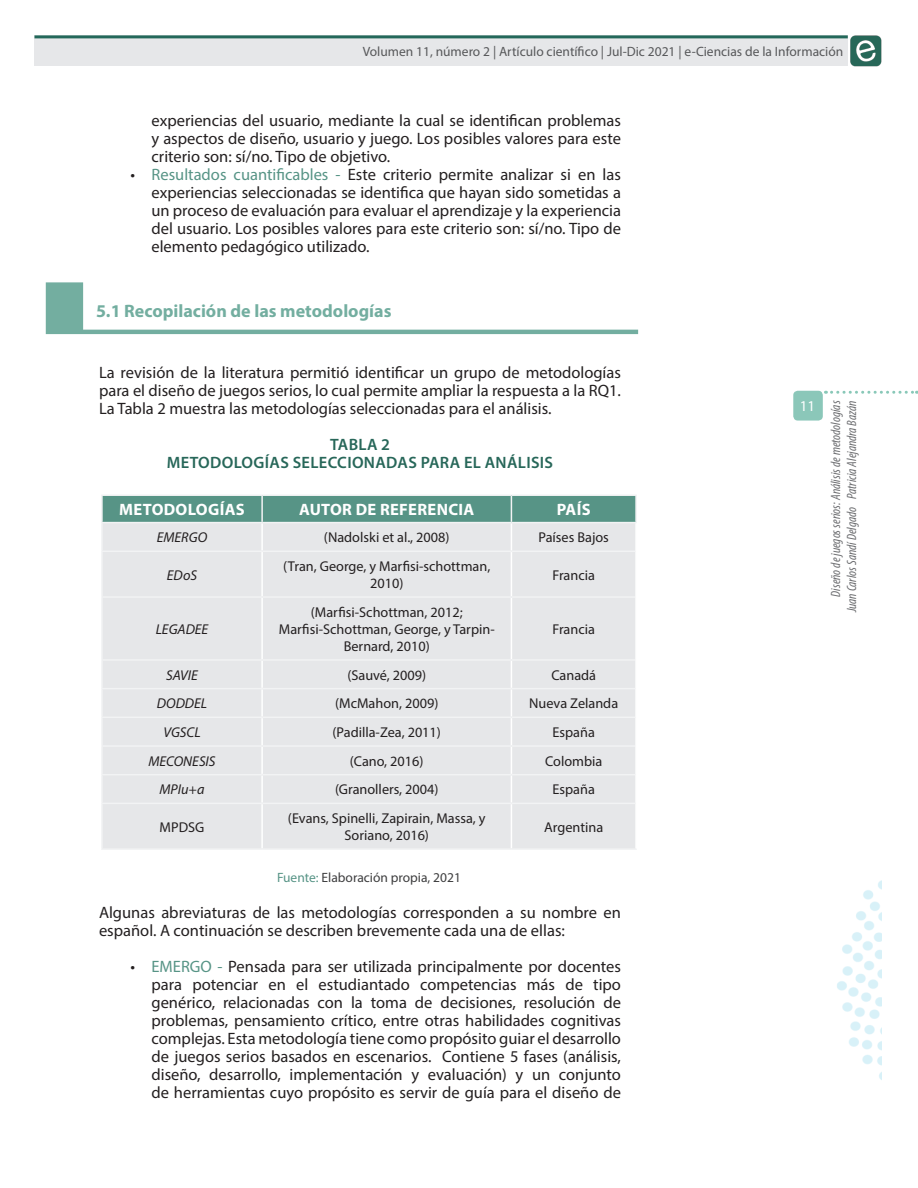
<style>
.page{position:relative;width:918px;height:1188px;background:#fff}
.page>*{position:absolute;margin:0;border:0;box-sizing:border-box;transform-origin:0 0}
.Encabezado_Nivel_2{font:700 18px "Myriad Pro";color:#73aea0}
.Texto_simple{font:16.5px/18px "Myriad Pro";color:#231f20;text-align:justify}
.Título_ilustración{font:600 16.5px "Myriad Pro";letter-spacing:.02em;color:#276759}
.t1{font:700 16.5px "Myriad Pro";letter-spacing:.02em;color:#fff}
.t2{font:15px "Myriad Pro";color:#fff}
.Contenido{font:14.25px/17.1px "Myriad Pro";color:#231f20;text-align:center}
.Contenido-2{font:italic 14.25px "Myriad Pro";color:#231f20}
.t3{font:italic condensed 13.5px/16.2px "Myriad Pro";color:#6c6d70;text-align:right}
.t4{font:13.5px "Myriad Pro";color:#57585a}
.Descripción_pie_ilus{font:13.5px "Myriad Pro";color:#3e3e3f}
.s1{color:#579486}
</style>
<div class="page">
<img style="left:850px;top:35px;width:32px;height:32px">
<div style="left:34px;top:35px;width:814px;height:31px;background:#e6e7e9"></div>
<hr style="left:34px;top:35px;width:814px;height:3px;background:#23685a">
<svg style="left:832px;top:391px;width:85px;height:3px"></svg>
<div style="left:793px;top:391px;width:30px;height:30px;background:#8bc7b9;border-radius:4px"></div>
<img style="left:837px;top:880px;width:45px;height:200px">
<div style="left:103px;top:552px;width:532px;height:296px;background:#e6e7e9"></div>
<svg style="left:103px;top:496px;width:532px;height:55px;background:#a1bfb9"></svg>
<hr style="left:261px;top:552px;width:2px;height:44px;background:#fff">
<hr style="left:511px;top:552px;width:1px;height:44px;background:#fff">
<hr style="left:261px;top:598px;width:2px;height:61px;background:#fff">
<hr style="left:511px;top:598px;width:1px;height:61px;background:#fff">
<hr style="left:261px;top:661px;width:2px;height:27px;background:#fff">
<hr style="left:261px;top:689px;width:2px;height:28px;background:#fff">
<hr style="left:261px;top:718px;width:2px;height:27px;background:#fff">
<hr style="left:261px;top:747px;width:2px;height:27px;background:#fff">
<hr style="left:261px;top:775px;width:2px;height:28px;background:#fff">
<svg style="left:511px;top:661px;width:1px;height:142px"></svg>
<hr style="left:261px;top:804px;width:2px;height:44px;background:#fff">
<hr style="left:511px;top:804px;width:1px;height:44px;background:#fff">
<hr style="left:101px;top:551px;width:161px;height:1px;background:#f2f3f4">
<hr style="left:262px;top:551px;width:249px;height:1px;background:#f2f3f4">
<hr style="left:511px;top:551px;width:124px;height:1px;background:#f2f3f4">
<hr style="left:101px;top:596px;width:161px;height:2px;background:#f2f3f4">
<hr style="left:262px;top:596px;width:249px;height:2px;background:#f2f3f4">
<hr style="left:511px;top:596px;width:124px;height:2px;background:#f2f3f4">
<hr style="left:101px;top:659px;width:161px;height:2px;background:#f2f3f4">
<hr style="left:262px;top:659px;width:249px;height:2px;background:#f2f3f4">
<hr style="left:511px;top:659px;width:124px;height:2px;background:#f2f3f4">
<hr style="left:101px;top:688px;width:161px;height:1px;background:#f2f3f4">
<hr style="left:262px;top:688px;width:249px;height:1px;background:#f2f3f4">
<hr style="left:511px;top:688px;width:124px;height:1px;background:#f2f3f4">
<hr style="left:101px;top:717px;width:161px;height:1px;background:#f2f3f4">
<hr style="left:262px;top:717px;width:249px;height:1px;background:#f2f3f4">
<hr style="left:511px;top:717px;width:124px;height:1px;background:#f2f3f4">
<hr style="left:101px;top:745px;width:161px;height:2px;background:#f2f3f4">
<hr style="left:262px;top:745px;width:249px;height:2px;background:#f2f3f4">
<hr style="left:511px;top:745px;width:124px;height:2px;background:#f2f3f4">
<hr style="left:101px;top:774px;width:161px;height:1px;background:#f2f3f4">
<hr style="left:262px;top:774px;width:249px;height:1px;background:#f2f3f4">
<hr style="left:511px;top:774px;width:124px;height:1px;background:#f2f3f4">
<hr style="left:101px;top:494px;width:161px;height:2px;background:#f2f3f4">
<hr style="left:101px;top:496px;width:2px;height:26px;background:#f2f3f4">
<hr style="left:262px;top:494px;width:249px;height:2px;background:#f2f3f4">
<hr style="left:511px;top:494px;width:126px;height:2px;background:#f2f3f4">
<hr style="left:635px;top:496px;width:2px;height:26px;background:#f2f3f4">
<hr style="left:101px;top:522px;width:161px;height:1px;background:#f2f3f4">
<hr style="left:262px;top:522px;width:249px;height:1px;background:#f2f3f4">
<hr style="left:511px;top:522px;width:126px;height:1px;background:#f2f3f4">
<hr style="left:101px;top:523px;width:2px;height:28px;background:#f2f3f4">
<hr style="left:101px;top:552px;width:2px;height:44px;background:#f2f3f4">
<hr style="left:101px;top:598px;width:2px;height:61px;background:#f2f3f4">
<hr style="left:101px;top:661px;width:2px;height:27px;background:#f2f3f4">
<hr style="left:101px;top:689px;width:2px;height:28px;background:#f2f3f4">
<hr style="left:101px;top:718px;width:2px;height:27px;background:#f2f3f4">
<hr style="left:101px;top:747px;width:2px;height:27px;background:#f2f3f4">
<hr style="left:101px;top:775px;width:2px;height:28px;background:#f2f3f4">
<hr style="left:101px;top:803px;width:161px;height:1px;background:#f2f3f4">
<hr style="left:101px;top:804px;width:2px;height:44px;background:#f2f3f4">
<hr style="left:262px;top:803px;width:249px;height:1px;background:#f2f3f4">
<hr style="left:511px;top:803px;width:124px;height:1px;background:#f2f3f4">
<hr style="left:101px;top:848px;width:161px;height:2px;background:#f2f3f4">
<hr style="left:262px;top:848px;width:249px;height:2px;background:#f2f3f4">
<hr style="left:511px;top:848px;width:126px;height:2px;background:#f2f3f4">
<svg style="left:46px;top:282px;width:592px;height:52px"></svg>
<p class="t4" style="left:363px;top:43px;width:482px">Volumen 11, número 2 | Artículo científico | Jul-Dic 2021 | e-Ciencias de la Información</p>
<p class="Texto_simple" style="left:152px;top:111px;width:471px">experiencias del usuario, mediante la cual se identifican problemas y aspectos de diseño, usuario y juego. Los posibles valores para este criterio son: sí/no. Tipo de objetivo.</p>
<p class="Texto_simple" style="left:152px;top:165px;width:471px;text-indent:-21px">• <span class="s1">Resultados cuantificables -</span> Este criterio permite analizar si en las experiencias seleccionadas se identifica que hayan sido sometidas a un proceso de evaluación para evaluar el aprendizaje y la experiencia del usuario. Los posibles valores para este criterio son: sí/no. Tipo de elemento pedagógico utilizado.</p>
<p class="Encabezado_Nivel_2" style="left:96px;top:299px;width:297px">5.1 Recopilación de las metodologías</p>
<p class="Texto_simple" style="left:99px;top:363px;width:524px">La revisión de la literatura permitió identificar un grupo de metodologías para el diseño de juegos serios, lo cual permite ampliar la respuesta a la RQ1.<br>La Tabla 2 muestra las metodologías seleccionadas para el análisis.</p>
<p class="Título_ilustración" style="left:330px;top:434px;width:61px">TABLA 2</p>
<p class="Título_ilustración" style="left:167px;top:452px;width:388px">METODOLOGÍAS SELECCIONADAS PARA EL ANÁLISIS</p>
<p class="t1" style="left:119px;top:499px;width:127px">METODOLOGÍAS</p>
<p class="t1" style="left:299px;top:499px;width:177px">AUTOR DE REFERENCIA</p>
<p class="t1" style="left:557px;top:499px;width:36px">PAÍS</p>
<p class="Contenido-2" style="left:157px;top:529px;width:52px">EMERGO</p>
<p class="Contenido" style="left:324px;top:529px;width:127px">(Nadolski et al., 2008)</p>
<p class="Contenido" style="left:539px;top:529px;width:72px">Países Bajos</p>
<p class="Contenido-2" style="left:167px;top:566px;width:32px">EDoS</p>
<p class="Contenido" style="left:283px;top:557px;width:209px">(Tran, George, y Marfisi-schottman,<br>2010)</p>
<p class="Contenido" style="left:552px;top:566px;width:44px">Francia</p>
<p class="Contenido-2" style="left:156px;top:620px;width:54px">LEGADEE</p>
<p class="Contenido" style="left:311px;top:603px;width:153px">(Marfisi-Schottman, 2012;</p>
<p class="Contenido" style="left:279px;top:620px;width:217px">Marfisi-Schottman, George, y Tarpin-<br>Bernard, 2010)</p>
<p class="Contenido" style="left:552px;top:620px;width:44px">Francia</p>
<p class="Contenido-2" style="left:166px;top:666px;width:33px">SAVIE</p>
<p class="Contenido" style="left:347px;top:666px;width:80px">(Sauvé, 2009)</p>
<p class="Contenido" style="left:551px;top:666px;width:46px">Canadá</p>
<p class="Contenido-2" style="left:157px;top:695px;width:52px">DODDEL</p>
<p class="Contenido" style="left:335px;top:695px;width:105px">(McMahon, 2009)</p>
<p class="Contenido" style="left:529px;top:695px;width:90px">Nueva Zelanda</p>
<p class="Contenido-2" style="left:163px;top:723px;width:39px">VGSCL</p>
<p class="Contenido" style="left:333px;top:723px;width:110px">(Padilla-Zea, 2011)</p>
<p class="Contenido" style="left:553px;top:723px;width:44px">España</p>
<p class="Contenido-2" style="left:148px;top:752px;width:69px">MECONESIS</p>
<p class="Contenido" style="left:350px;top:752px;width:75px">(Cano, 2016)</p>
<p class="Contenido" style="left:545px;top:752px;width:59px">Colombia</p>
<p class="Contenido-2" style="left:159px;top:781px;width:47px">MPIu+a</p>
<p class="Contenido" style="left:335px;top:781px;width:105px">(Granollers, 2004)</p>
<p class="Contenido" style="left:553px;top:781px;width:44px">España</p>
<p class="Contenido" style="left:160px;top:818px;width:46px">MPDSG</p>
<p class="Contenido" style="left:288px;top:810px;width:199px">(Evans, Spinelli, Zapirain, Massa, y<br>Soriano, 2016)</p>
<p class="Contenido" style="left:544px;top:818px;width:61px">Argentina</p>
<p class="Descripción_pie_ilus" style="left:277px;top:869px;width:185px"><span class="s1">Fuente:</span> Elaboración propia, 2021</p>
<p class="Texto_simple" style="left:99px;top:903px;width:524px">Algunas abreviaturas de las metodologías corresponden a su nombre en español. A continuación se describen brevemente cada una de ellas:</p>
<p class="Texto_simple" style="left:152px;top:957px;width:471px;text-indent:-21px">• <span class="s1">EMERGO -</span> Pensada para ser utilizada principalmente por docentes para potenciar en el estudiantado competencias más de tipo genérico, relacionadas con la toma de decisiones, resolución de problemas, pensamiento crítico, entre otras habilidades cognitivas complejas. Esta metodología tiene como propósito guiar el desarrollo de juegos serios basados en escenarios. Contiene 5 fases (análisis, diseño, desarrollo, implementación y evaluación) y un conjunto de herramientas cuyo propósito es servir de guía para el diseño de</p>
<p class="t2" style="left:800px;top:397px;width:17px">11</p>
<p class="t3" style="left:827px;top:612px;width:214px;rotate:-90deg">Diseño de juegos serios: Análisis de metodologías<br>Juan Carlos Sandí Delgado Patricia Alejandra Bazán</p>
</div>
